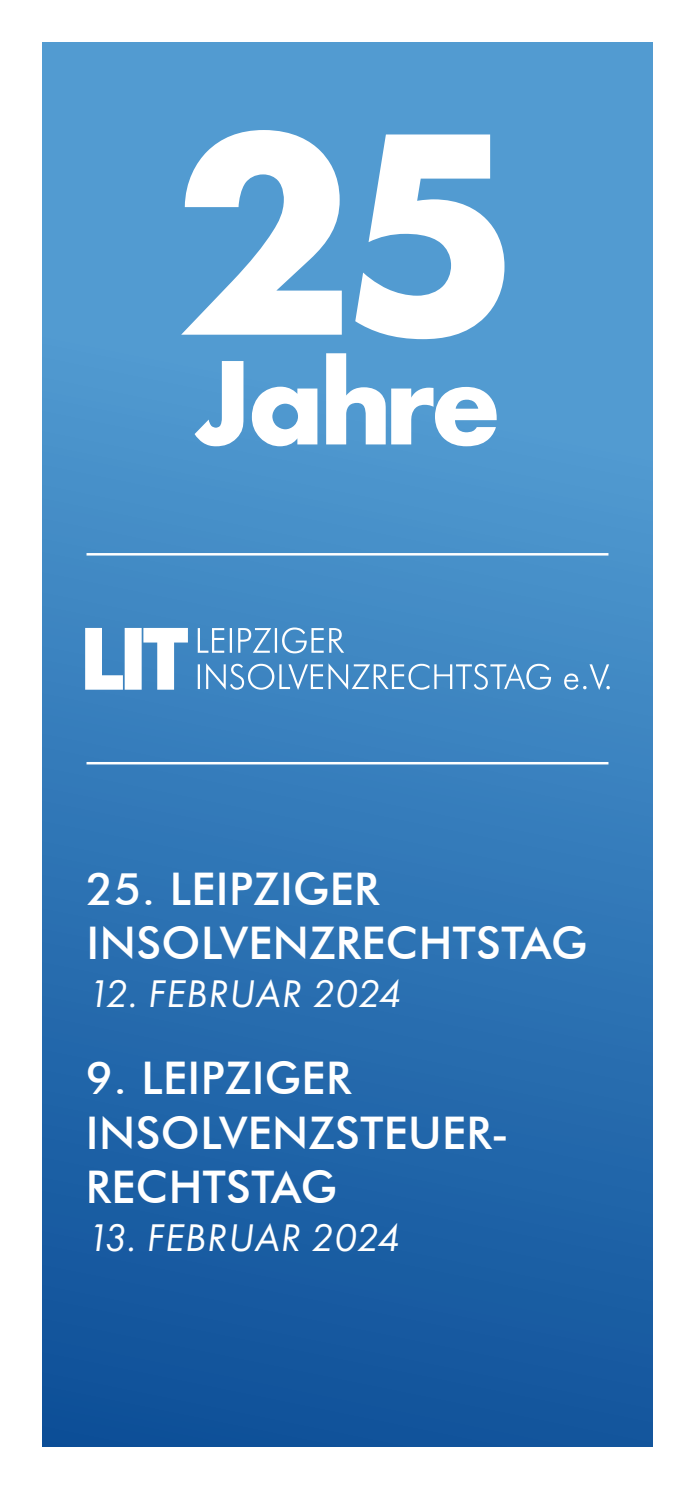
<style>
.page{position:relative;width:695px;height:1489px;background:#fff}
.page>*{position:absolute;margin:0;border:0;box-sizing:border-box;transform-origin:0 0}
.t1{font:700 300px "Futura PT";color:#fff}
.t2{font:700 125px "Futura PT";letter-spacing:-.04em;color:#fff}
.t3{font:500 45px/54px "Futura BT";letter-spacing:.01em;color:#fff}
.t4{font:italic 40px "Futura PT";letter-spacing:.02em;color:#fff}
</style>
<div class="page">
<div style="left:43px;top:43px;width:609px;height:1403px;background:linear-gradient(to bottom,#5ea9db,#11549c)"></div>
<svg style="left:198px;top:627px;width:146px;height:26px"></svg>
<svg style="left:198px;top:663px;width:411px;height:27px;background:#669fce"></svg>
<svg style="left:85px;top:628px;width:103px;height:61px"></svg>
<hr style="left:86px;top:553px;width:522px;height:2px;background:#fff">
<hr style="left:86px;top:762px;width:522px;height:2px;background:#fff">
<p class="t1" style="left:173px;top:41px;width:349px">25</p>
<p class="t2" style="left:194px;top:322px;width:309px">Jahre</p>
<p class="t3" style="left:86px;top:861px;width:502px">25. LEIPZIGER<br>INSOLVENZRECHTSTAG</p>
<p class="t4" style="left:86px;top:970px;width:315px">12. FEBRUAR 2024</p>
<p class="t3" style="left:86px;top:1051px;width:267px">9. LEIPZIGER</p>
<p class="t3" style="left:86px;top:1105px;width:425px">INSOLVENZSTEUER-<br>RECHTSTAG</p>
<p class="t4" style="left:86px;top:1213px;width:315px">13. FEBRUAR 2024</p>
</div>
